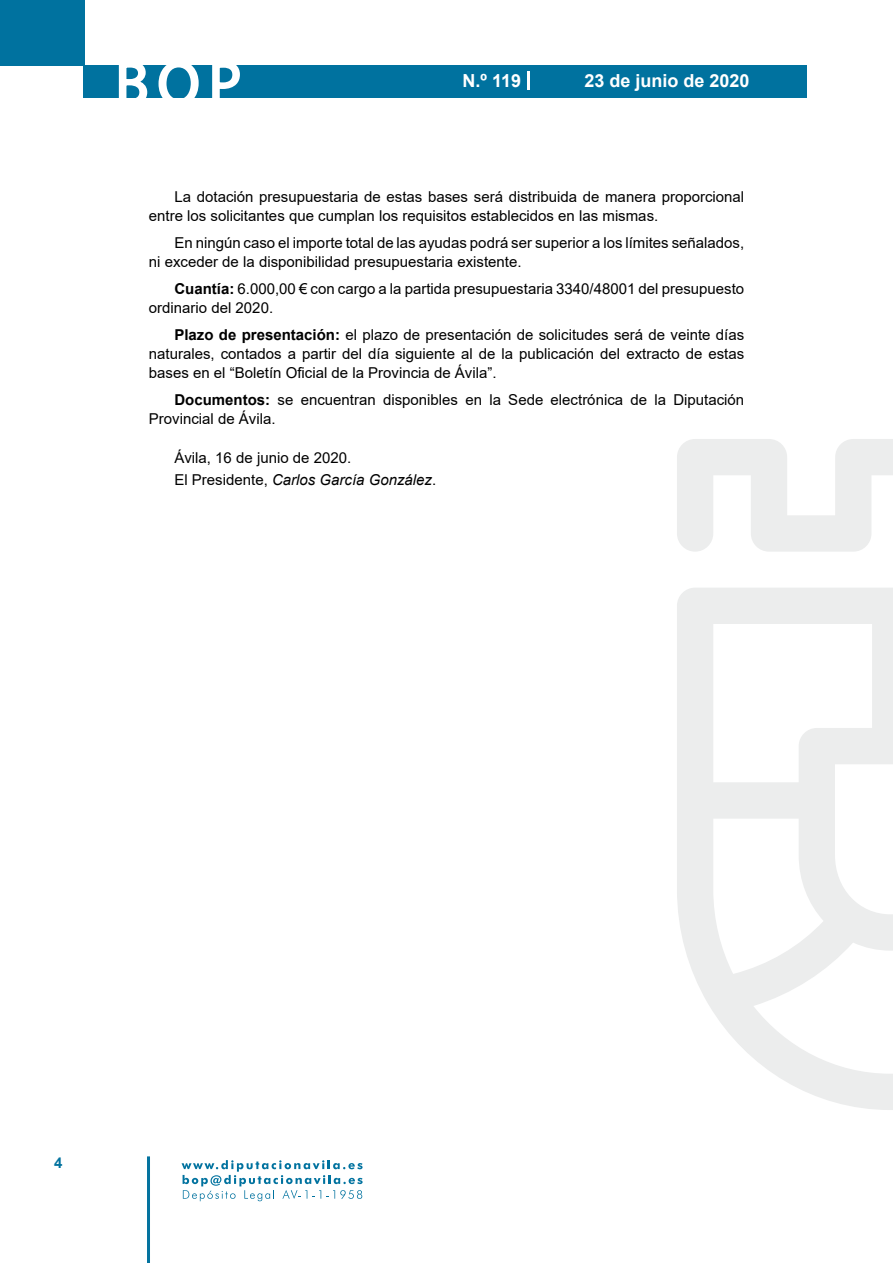
<style>
.page{position:relative;width:893px;height:1263px;background:#fff}
.page>*{position:absolute;margin:0;border:0;box-sizing:border-box;transform-origin:0 0}
.t1{font:500 61.5px "Avant Garde";color:#fff}
.t2{font:700 18px "Arial";color:#fff}
.t3{font:15px/18.8px "Arial";color:#000}
.t4{font:700 15px "Arial";color:#04739f}
.s1{font-weight:700}
.s2{font-style:italic}
</style>
<div class="page">
<div style="left:0;top:0;width:85px;height:65px;background:#00729f"></div>
<div style="left:84px;top:65px;width:723px;height:33px;background:#00729f"></div>
<svg style="left:118px;top:65px;width:30px;height:33px"></svg>
<svg style="left:158px;top:65px;width:41px;height:33px"></svg>
<svg style="left:212px;top:65px;width:28px;height:33px"></svg>
<svg style="left:182px;top:1160px;width:181px;height:41px"></svg>
<hr style="left:147px;top:1156px;width:3px;height:107px;background:#04739f">
<svg style="left:528px;top:71px;width:2px;height:19px"></svg>
<svg style="left:677px;top:439px;width:216px;height:671px"></svg>
<h1 class="t1" style="left:115px;top:46px;width:128px">BOP</h1>
<p class="t2" style="left:463px;top:68px;width:60px">N.º 119</p>
<p class="t2" style="left:584px;top:68px;width:167px">23 de junio de 2020</p>
<p class="t3" style="left:149px;top:188px;width:597px;text-indent:26px">La dotación presupuestaria de estas bases será distribuida de manera proporcional entre los solicitantes que cumplan los requisitos establecidos en las mismas.</p>
<p class="t3" style="left:149px;top:234px;width:597px;text-indent:26px">En ningún caso el importe total de las ayudas podrá ser superior a los límites señalados, ni exceder de la disponibilidad presupuestaria existente.</p>
<p class="t3" style="left:149px;top:280px;width:597px;text-indent:26px"><span class="s1">Cuantía:</span> 6.000,00 € con cargo a la partida presupuestaria 3340/48001 del presupuesto ordinario del 2020.</p>
<p class="t3" style="left:149px;top:326px;width:597px;text-align:justify;text-indent:26px"><span class="s1">Plazo de presentación:</span> el plazo de presentación de solicitudes será de veinte días naturales, contados a partir del día siguiente al de la publicación del extracto de estas bases en el “Boletín Oficial de la Provincia de Ávila”.</p>
<p class="t3" style="left:149px;top:390px;width:597px;text-indent:26px"><span class="s1">Documentos:</span> se encuentran disponibles en la Sede electrónica de la Diputación<br>Provincial de Ávila.</p>
<p class="t3" style="left:174px;top:447px;width:263px;line-height:22.2px">Ávila, 16 de junio de 2020.<br>El Presidente, <span class="s2">Carlos García González</span>.</p>
<p class="t4" style="left:54px;top:1152px;width:10px">4</p>
</div>
